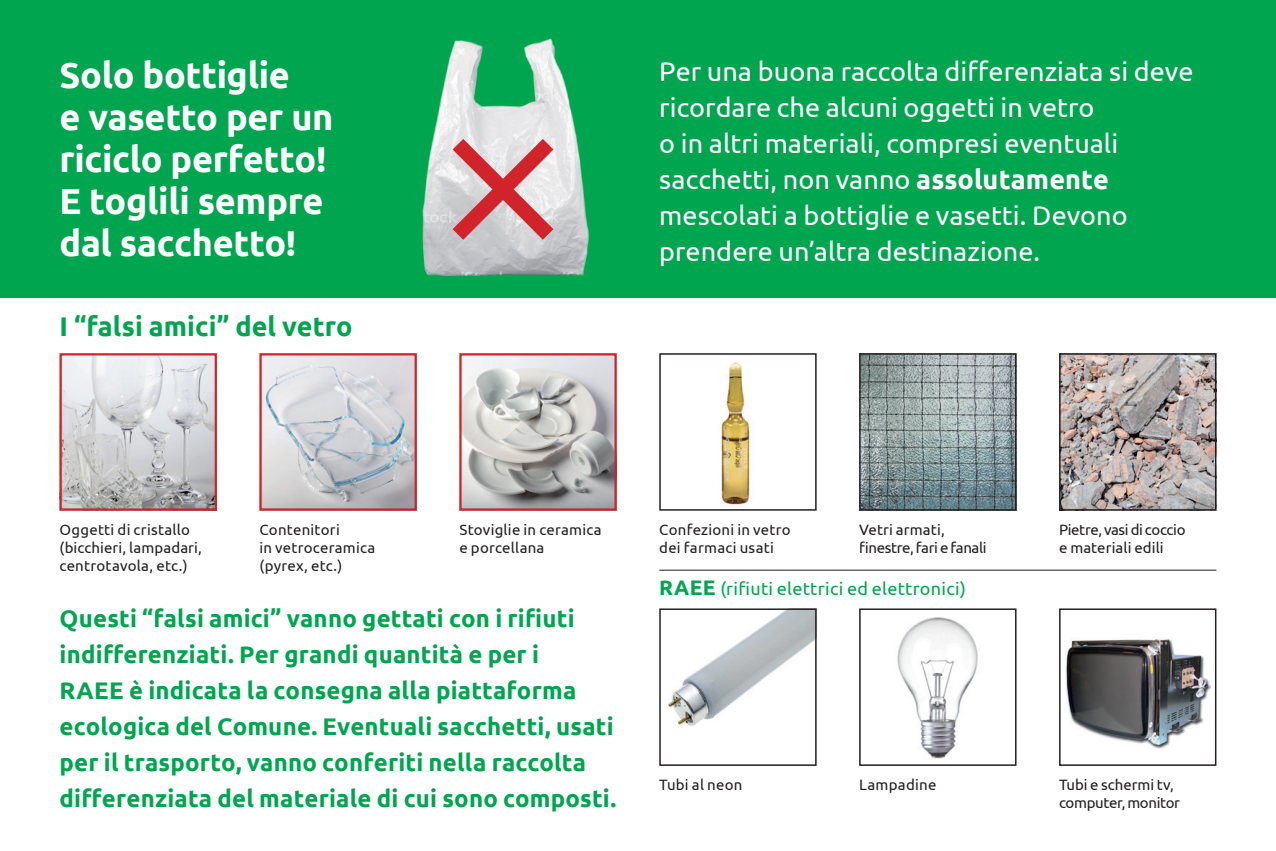
<style>
.page{position:relative;width:1276px;height:851px;background:#fff}
.page>*{position:absolute;margin:0;border:0;box-sizing:border-box;transform-origin:0 0}
.t1{font:700 36px "Ubuntu";letter-spacing:-.01em;color:#fff}
.t2{font:27px/36px "Ubuntu";color:#fff}
.t3{font:700 27px "Ubuntu";letter-spacing:.005em;color:#00a54f}
.t4{font:700 24px/36px "Ubuntu";letter-spacing:.01em;color:#00a54f}
.t5{font:18px "Ubuntu";letter-spacing:.015em;color:#00a54f}
.t6{font:15px/18px "Ubuntu";letter-spacing:.01em;color:#231f20}
.t7{font:15px "Ubuntu";letter-spacing:-.025em;color:#231f20}
.t8{font:15px/18px "Ubuntu";letter-spacing:-.02em;color:#231f20}
.s1{font-weight:700}
.s2{font-weight:700;font-size:21px}
</style>
<div class="page">
<div style="left:0;top:0;width:1276px;height:298px;background:#00a54f"></div>
<img style="left:1066px;top:638px;width:144px;height:111px">
<div style="left:1059px;top:608px;width:157px;height:157px;border:2px solid #231f20"></div>
<img style="left:721px;top:362px;width:29px;height:143px">
<div style="left:659px;top:353px;width:157px;height:157px;border:2px solid #231f20"></div>
<img style="left:897px;top:617px;width:81px;height:142px">
<div style="left:859px;top:608px;width:157px;height:157px;border:2px solid #231f20"></div>
<img style="left:668px;top:611px;width:145px;height:114px">
<div style="left:659px;top:608px;width:157px;height:157px;border:2px solid #231f20"></div>
<img style="left:1062px;top:356px;width:151px;height:151px">
<div style="left:1059px;top:353px;width:157px;height:157px;border:2px solid #231f20"></div>
<img style="left:862px;top:356px;width:151px;height:151px">
<div style="left:859px;top:353px;width:157px;height:157px;border:2px solid #231f20"></div>
<img style="left:462px;top:356px;width:152px;height:151px">
<div style="left:459px;top:353px;width:158px;height:157px;border:2px solid #d1232a"></div>
<img style="left:262px;top:356px;width:152px;height:151px">
<div style="left:259px;top:353px;width:158px;height:157px;border:2px solid #d1232a"></div>
<img style="left:63px;top:356px;width:151px;height:151px">
<div style="left:60px;top:353px;width:157px;height:157px;border:2px solid #d1232a"></div>
<hr style="left:659px;top:569px;width:557px;height:1px;background:#231f20">
<img style="left:422px;top:38px;width:167px;height:239px">
<svg style="left:437px;top:123px;width:132px;height:133px;background:#d8b5b8"></svg>
<p class="t1" style="left:60px;top:53px;width:232px">Solo bottiglie</p>
<p class="t1" style="left:60px;top:95px;width:275px">e vasetto per un</p>
<p class="t1" style="left:60px;top:137px;width:268px">riciclo perfetto!</p>
<p class="t1" style="left:60px;top:179px;width:265px">E toglili sempre</p>
<p class="t1" style="left:60px;top:221px;width:238px">dal sacchetto!</p>
<p class="t3" style="left:60px;top:310px;width:294px">I “falsi amici” del vetro</p>
<p class="t2" style="left:659px;top:52px;width:536px">Per una buona raccolta differenziata si deve ricordare che alcuni oggetti in vetro</p>
<p class="t2" style="left:659px;top:124px;width:470px">o in altri materiali, compresi eventuali sacchetti, non vanno <span class="s1">assolutamente </span>mescolati a bottiglie e vasetti. Devono prendere un’altra destinazione.</p>
<p class="t6" style="left:60px;top:520px;width:132px">Oggetti di cristallo</p>
<p class="t6" style="left:60px;top:538px;width:144px">(bicchieri, lampadari, centrotavola, etc.)</p>
<p class="t6" style="left:259px;top:520px;width:82px">Contenitori</p>
<p class="t6" style="left:259px;top:538px;width:117px">in vetroceramica</p>
<p class="t6" style="left:259px;top:556px;width:84px">(pyrex, etc.)</p>
<p class="t6" style="left:459px;top:520px;width:144px">Stoviglie in ceramica</p>
<p class="t6" style="left:459px;top:538px;width:87px">e porcellana</p>
<p class="t4" style="left:60px;top:600px;width:558px">Questi “falsi amici” vanno gettati con i rifiuti indifferenziati. Per grandi quantità e per i<br>RAEE è indicata la consegna alla piattaforma ecologica del Comune. Eventuali sacchetti, usati per il trasporto, vanno conferiti nella raccolta differenziata del materiale di cui sono composti.</p>
<p class="t6" style="left:659px;top:520px;width:133px">Confezioni in vetro</p>
<p class="t6" style="left:659px;top:538px;width:116px">dei farmaci usati</p>
<p class="t6" style="left:859px;top:520px;width:87px">Vetri armati,</p>
<p class="t7" style="left:859px;top:538px;width:129px">finestre, fari e fanali</p>
<p class="t5" style="left:659px;top:577px;width:308px"><span class="s2">RAEE</span> (rifiuti elettrici ed elettronici)</p>
<p class="t7" style="left:1059px;top:520px;width:128px">Pietre, vasi di coccio</p>
<p class="t6" style="left:1059px;top:538px;width:106px">e materiali edili</p>
<p class="t6" style="left:659px;top:775px;width:85px">Tubi al neon</p>
<p class="t6" style="left:859px;top:775px;width:79px">Lampadine</p>
<p class="t8" style="left:1059px;top:775px;width:122px">Tubi e schermi tv, computer, monitor</p>
</div>
